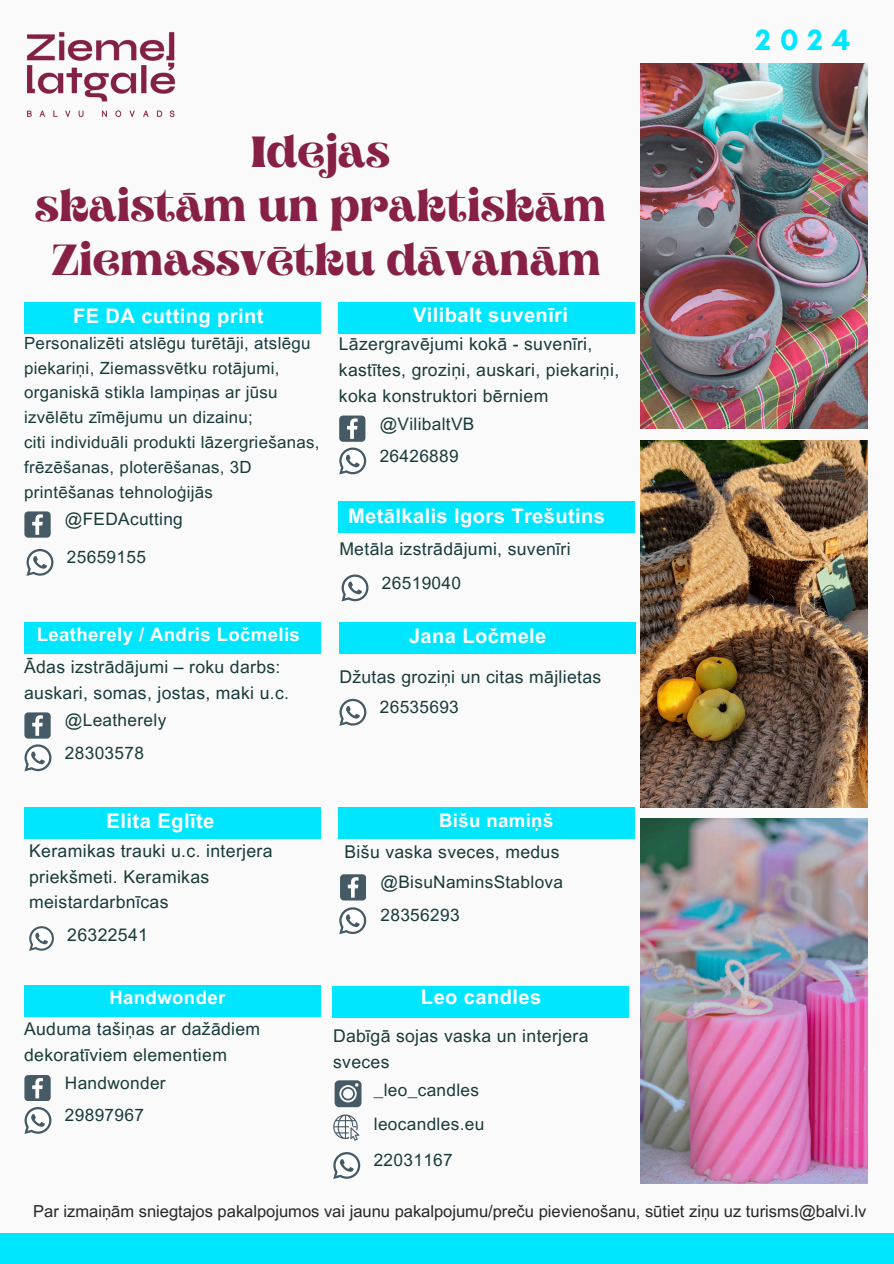
<style>
.page{position:relative;width:894px;height:1264px;background:#fff}
.page>*{position:absolute;margin:0;border:0;box-sizing:border-box;transform-origin:0 0}
.t1{font:700 43.5px/54px "Aprila";letter-spacing:.015em;color:#872046;text-align:center}
.t2{font:700 30px "Glacial Indifference";color:#00e6ff}
.t3{font:700 20.25px "Arial MT Pro";letter-spacing:.02em;color:#fff}
.t4{font:700 20.1px "Arial MT Pro";letter-spacing:.02em;color:#fff}
.t5{font:700 18.6px "Arial MT Pro";letter-spacing:.02em;color:#fff}
.t6{font:17.55px/25.8px "Arial MT Pro";letter-spacing:.02em;color:#193a3a}
.t7{font:17.25px "Arial MT Pro";letter-spacing:.02em;color:#193a3a}
.t8{font:16.8px/24.8px "Arial MT Pro";letter-spacing:.02em;color:#193a3a}
.t9{font:16.5px "Arial MT Pro";color:#262626}
</style>
<div class="page">
<div style="left:0;top:0;width:893px;height:1263px;background:#fafafa"></div>
<div style="left:0;top:1232px;width:893px;height:31px;background:#00e6ff"></div>
<img style="left:640px;top:440px;width:227px;height:367px">
<img style="left:640px;top:818px;width:227px;height:365px">
<img style="left:640px;top:63px;width:227px;height:366px">
<div style="left:339px;top:807px;width:295px;height:31px;background:#00e6ff"></div>
<div style="left:339px;top:302px;width:295px;height:32px;background:#00e6ff"></div>
<svg style="left:339px;top:415px;width:26px;height:26px"></svg>
<svg style="left:339px;top:447px;width:27px;height:27px"></svg>
<div style="left:339px;top:501px;width:295px;height:31px;background:#00e6ff"></div>
<svg style="left:341px;top:574px;width:27px;height:27px"></svg>
<div style="left:24px;top:302px;width:296px;height:32px;background:#00e6ff"></div>
<svg style="left:24px;top:511px;width:26px;height:26px"></svg>
<svg style="left:26px;top:549px;width:27px;height:27px"></svg>
<div style="left:24px;top:622px;width:296px;height:31px;background:#00e6ff"></div>
<svg style="left:24px;top:712px;width:26px;height:26px"></svg>
<svg style="left:24px;top:744px;width:27px;height:27px"></svg>
<div style="left:24px;top:807px;width:296px;height:31px;background:#00e6ff"></div>
<svg style="left:29px;top:926px;width:25px;height:24px"></svg>
<svg style="left:340px;top:874px;width:26px;height:26px"></svg>
<svg style="left:339px;top:907px;width:27px;height:27px"></svg>
<div style="left:24px;top:985px;width:296px;height:31px;background:#00e6ff"></div>
<div style="left:332px;top:986px;width:296px;height:31px;background:#00e6ff"></div>
<svg style="left:24px;top:1075px;width:26px;height:25px"></svg>
<svg style="left:24px;top:1107px;width:27px;height:26px"></svg>
<svg style="left:333px;top:1152px;width:27px;height:26px"></svg>
<svg style="left:334px;top:1080px;width:27px;height:27px"></svg>
<div style="left:339px;top:622px;width:296px;height:31px;background:#00e6ff"></div>
<svg style="left:339px;top:699px;width:27px;height:26px"></svg>
<img style="left:27px;top:32px;width:148px;height:86px">
<svg style="left:333px;top:1114px;width:26px;height:26px"></svg>
<p class="t1" style="left:35px;top:129px;width:571px">Idejas<br>skaistām un praktiskām<br>Ziemassvētku dāvanām</p>
<p class="t4" style="left:73px;top:308px;width:192px">FE DA cutting print</p>
<h3 class="t8" style="left:24px;top:333px;width:288px">Personalizēti atslēgu turētāji, atslēgu piekariņi, Ziemassvētku rotājumi, organiskā stikla lampiņas ar jūsu izvēlētu zīmējumu un dizainu;</h3>
<p class="t8" style="left:24px;top:432px;width:297px">citi individuāli produkti lāzergriešanas, frēzēšanas, ploterēšanas, 3D printēšanas tehnoloģijās</p>
<p class="t7" style="left:65px;top:513px;width:119px">@FEDAcutting</p>
<p class="t7" style="left:67px;top:550px;width:80px">25659155</p>
<p class="t5" style="left:37px;top:627px;width:265px">Leatherely / Andris Ločmelis</p>
<p class="t6" style="left:24px;top:656px;width:266px">Ādas izstrādājumi – roku darbs: auskari, somas, jostas, maki u.c.</p>
<p class="t7" style="left:65px;top:714px;width:103px">@Leatherely</p>
<p class="t7" style="left:65px;top:746px;width:80px">28303578</p>
<h2 class="t4" style="left:413px;top:307px;width:156px">Vilibalt suvenīri</h2>
<p class="t6" style="left:339px;top:333px;width:282px">Lāzergravējumi kokā - suvenīri, kastītes, groziņi, auskari, piekariņi, koka konstruktori bērniem</p>
<p class="t7" style="left:379px;top:417px;width:96px">@VilibaltVB</p>
<h1 class="t7" style="left:379px;top:449px;width:80px">26426889</h1>
<h3 class="t4" style="left:348px;top:508px;width:258px">Metālkalis Igors Trešutins</h3>
<p class="t6" style="left:339px;top:537px;width:233px">Metāla izstrādājumi, suvenīri</p>
<p class="t7" style="left:382px;top:576px;width:80px">26519040</p>
<p class="t4" style="left:409px;top:628px;width:139px">Jana Ločmele</p>
<p class="t6" style="left:339px;top:666px;width:263px">Džutas groziņi un citas mājlietas</p>
<p class="t7" style="left:380px;top:700px;width:80px">26535693</p>
<p class="t3" style="left:106px;top:813px;width:109px">Elita Eglīte</p>
<h3 class="t6" style="left:29px;top:839px;width:245px">Keramikas trauki u.c. interjera priekšmeti. Keramikas meistardarbnīcas</h3>
<p class="t6" style="left:67px;top:924px;width:82px">26322541</p>
<h3 class="t5" style="left:109px;top:990px;width:117px">Handwonder</h3>
<p class="t6" style="left:24px;top:1018px;width:237px">Auduma tašiņas ar dažādiem dekoratīviem elementiem</p>
<p class="t7" style="left:65px;top:1076px;width:102px">Handwonder</p>
<h3 class="t7" style="left:65px;top:1108px;width:80px">29897967</h3>
<p class="t5" style="left:439px;top:813px;width:116px">Bišu namiņš</p>
<p class="t6" style="left:344px;top:840px;width:216px">Bišu vaska sveces, medus</p>
<p class="t7" style="left:380px;top:875px;width:184px">@BisuNaminsStablova</p>
<p class="t7" style="left:380px;top:908px;width:80px">28356293</p>
<p class="t4" style="left:421px;top:989px;width:122px">Leo candles</p>
<p class="t6" style="left:333px;top:1025px;width:257px">Dabīgā sojas vaska un interjera</p>
<p class="t6" style="left:333px;top:1051px;width:58px">sveces</p>
<p class="t7" style="left:374px;top:1083px;width:107px">_leo_candles</p>
<h3 class="t7" style="left:374px;top:1117px;width:112px">leocandles.eu</h3>
<p class="t7" style="left:373px;top:1153px;width:80px">22031167</p>
<p class="t2" style="left:755px;top:22px;width:96px">2024</p>
<p class="t9" style="left:33px;top:1204px;width:834px">Par izmaiņām sniegtajos pakalpojumos vai jaunu pakalpojumu/preču pievienošanu, sūtiet ziņu uz turisms@balvi.lv</p>
</div>
